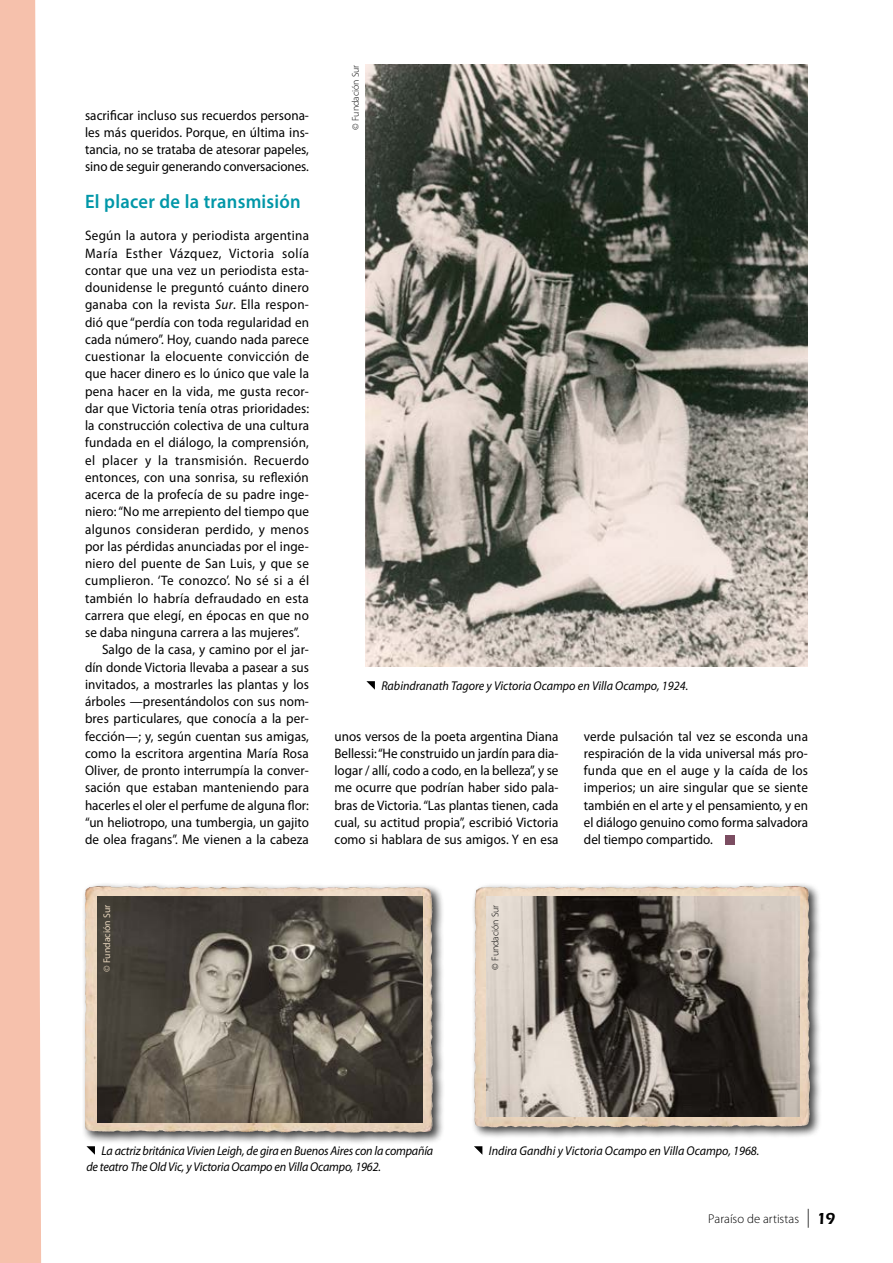
<style>
.page{position:relative;width:893px;height:1263px;background:#fff}
.page>*{position:absolute;margin:0;border:0;box-sizing:border-box;transform-origin:0 0}
.t1{font:600 19.5px "Myriad Pro";letter-spacing:.01em;color:#0097a8;scale:.95 1}
.t2{font:13.8px/17.2px "Myriad Pro";letter-spacing:.01em;color:#000;text-align:justify;scale:.95 1}
.t3{font:13.8px "Myriad Pro";letter-spacing:.04em;color:#000;scale:.95 1}
.t4{font:13.8px "Myriad Pro";letter-spacing:.035em;color:#000;scale:.95 1}
.t5{font:italic 12.75px "Myriad Pro";letter-spacing:-.015em;color:#000;scale:.95 1}
.t6{font:300 12.75px "Myriad Pro";color:#000}
.t7{font:300 9.75px "Myriad Pro";color:#000}
.t8{font:9.75px "Myriad Pro";color:#e7d5bd}
.s1{font-style:italic}
.s2{font-weight:400;font-size:18.9px}
.s3{font-family:"ITC Eras Std";font-weight:600;font-size:16.5px}
</style>
<div class="page">
<div style="left:81px;top:882px;width:364px;height:263px;background:#000;opacity:.75"></div>
<img style="left:85px;top:886px;width:14px;height:244px">
<div style="left:471px;top:882px;width:351px;height:258px;background:#000;opacity:.75"></div>
<img style="left:638px;top:886px;width:156px;height:2px">
<svg style="left:0;top:0;width:41px;height:1263px;background:#f6c5b1"></svg>
<img style="left:365px;top:64px;width:443px;height:603px">
<img style="left:98px;top:897px;width:325px;height:225px">
<img style="left:486px;top:896px;width:314px;height:220px">
<div style="left:726px;top:835px;width:9px;height:9px;background:#7b4d61"></div>
<svg style="left:366px;top:681px;width:9px;height:9px"></svg>
<svg style="left:474px;top:1146px;width:8px;height:9px"></svg>
<svg style="left:86px;top:1146px;width:9px;height:9px"></svg>
<p class="t2" style="left:85px;top:106px;width:237px">sacrificar incluso sus recuerdos persona&shy;les más queridos. Porque, en última ins&shy;tancia, no se trataba de atesorar papeles, sino de seguir generando conversaciones.</p>
<h1 class="t1" style="left:85px;top:189px;width:229px">El placer de la transmisión</h1>
<p class="t2" style="left:85px;top:227px;width:237px">Según la autora y periodista argentina</p>
<p class="t3" style="left:85px;top:244px;width:237px">María Esther Vázquez, Victoria solía</p>
<p class="t2" style="left:85px;top:261px;width:237px">contar que una vez un periodista esta-</p>
<p class="t2" style="left:85px;top:279px;width:237px">dounidense le preguntó cuánto dinero</p>
<p class="t2" style="left:85px;top:296px;width:237px">ganaba con la revista <span class="s1">Sur</span>. Ella respon-</p>
<p class="t2" style="left:85px;top:313px;width:237px">dió que “perdía con toda regularidad en</p>
<p class="t2" style="left:85px;top:330px;width:237px">cada número”. Hoy, cuando nada parece</p>
<p class="t2" style="left:85px;top:348px;width:237px">cuestionar la elocuente convicción de</p>
<p class="t2" style="left:85px;top:365px;width:237px">que hacer dinero es lo único que vale la</p>
<p class="t2" style="left:85px;top:382px;width:237px">pena hacer en la vida, me gusta recor-</p>
<p class="t2" style="left:85px;top:399px;width:237px">dar que Victoria tenía otras prioridades:</p>
<p class="t2" style="left:85px;top:417px;width:237px">la construcción colectiva de una cultura</p>
<p class="t2" style="left:85px;top:434px;width:237px">fundada en el diálogo, la comprensión,</p>
<p class="t4" style="left:85px;top:451px;width:237px">el placer y la transmisión. Recuerdo</p>
<p class="t2" style="left:85px;top:468px;width:237px">entonces, con una sonrisa, su reflexión</p>
<p class="t2" style="left:85px;top:486px;width:237px">acerca de la profecía de su padre inge-</p>
<p class="t2" style="left:85px;top:503px;width:237px">niero: “No me arrepiento del tiempo que</p>
<p class="t2" style="left:85px;top:520px;width:237px">algunos consideran perdido, y menos</p>
<p class="t2" style="left:85px;top:537px;width:237px">por las pérdidas anunciadas por el inge-</p>
<p class="t2" style="left:85px;top:555px;width:237px">niero del puente de San Luis, y que se</p>
<p class="t2" style="left:85px;top:572px;width:237px">cumplieron. ‘Te conozco’. No sé si a él</p>
<p class="t2" style="left:85px;top:589px;width:237px">también lo habría defraudado en esta</p>
<p class="t2" style="left:85px;top:606px;width:237px">carrera que elegí, en épocas en que no</p>
<p class="t2" style="left:85px;top:624px;width:227px">se daba ninguna carrera a las mujeres”.</p>
<p class="t2" style="left:102px;top:641px;width:219px">Salgo de la casa, y camino por el jar-</p>
<p class="t2" style="left:85px;top:658px;width:237px">dín donde Victoria llevaba a pasear a sus</p>
<p class="t2" style="left:85px;top:675px;width:237px">invitados, a mostrarles las plantas y los</p>
<p class="t2" style="left:85px;top:693px;width:237px">árboles —presentándolos con sus nom-</p>
<p class="t2" style="left:85px;top:710px;width:237px">bres particulares, que conocía a la per-</p>
<p class="t2" style="left:85px;top:727px;width:237px">fección—; y, según cuentan sus amigas,</p>
<p class="t2" style="left:85px;top:744px;width:237px">como la escritora argentina María Rosa</p>
<p class="t2" style="left:85px;top:762px;width:237px">Oliver, de pronto interrumpía la conver-</p>
<p class="t2" style="left:85px;top:779px;width:237px">sación que estaban manteniendo para</p>
<p class="t2" style="left:85px;top:796px;width:237px">hacerles el oler el perfume de alguna flor:</p>
<p class="t2" style="left:85px;top:813px;width:237px">“un heliotropo, una tumbergia, un gajito</p>
<p class="t2" style="left:85px;top:831px;width:237px">de olea fragans”. Me vienen a la cabeza</p>
<p class="t7" style="left:350px;top:130px;width:66px;rotate:-90deg">© Fundación Sur</p>
<p class="t5" style="left:381px;top:677px;width:324px">Rabindranath Tagore y Victoria Ocampo en Villa Ocampo, 1924.</p>
<p class="t2" style="left:334px;top:727px;width:237px">unos versos de la poeta argentina Diana Bellessi: “He construido un jardín para dia&shy;logar / allí, codo a codo, en la belleza”, y se me ocurre que podrían haber sido pala&shy;bras de Victoria. “Las plantas tienen, cada cual, su actitud propia”, escribió Victoria como si hablara de sus amigos. Y en esa</p>
<p class="t2" style="left:584px;top:727px;width:237px">verde pulsación tal vez se esconda una respiración de la vida universal más pro&shy;funda que en el auge y la caída de los imperios; un aire singular que se siente también en el arte y el pensamiento, y en el diálogo genuino como forma salvadora del tiempo compartido.</p>
<p class="t8" style="left:101px;top:972px;width:69px;rotate:-90deg">© Fundación Sur</p>
<p class="t7" style="left:490px;top:970px;width:66px;rotate:-90deg">© Fundación Sur</p>
<p class="t5" style="left:101px;top:1142px;width:351px">La actriz británica Vivien Leigh, de gira en Buenos Aires con la compañía</p>
<p class="t5" style="left:489px;top:1142px;width:286px">Indira Gandhi y Victoria Ocampo en Villa Ocampo, 1968.</p>
<p class="t5" style="left:86px;top:1159px;width:312px">de teatro The Old Vic, y Victoria Ocampo en Villa Ocampo, 1962.</p>
<p class="t6" style="left:708px;top:1211px;width:129px">Paraíso de artistas <span class="s2">|</span> <span class="s3">19</span></p>
</div>
